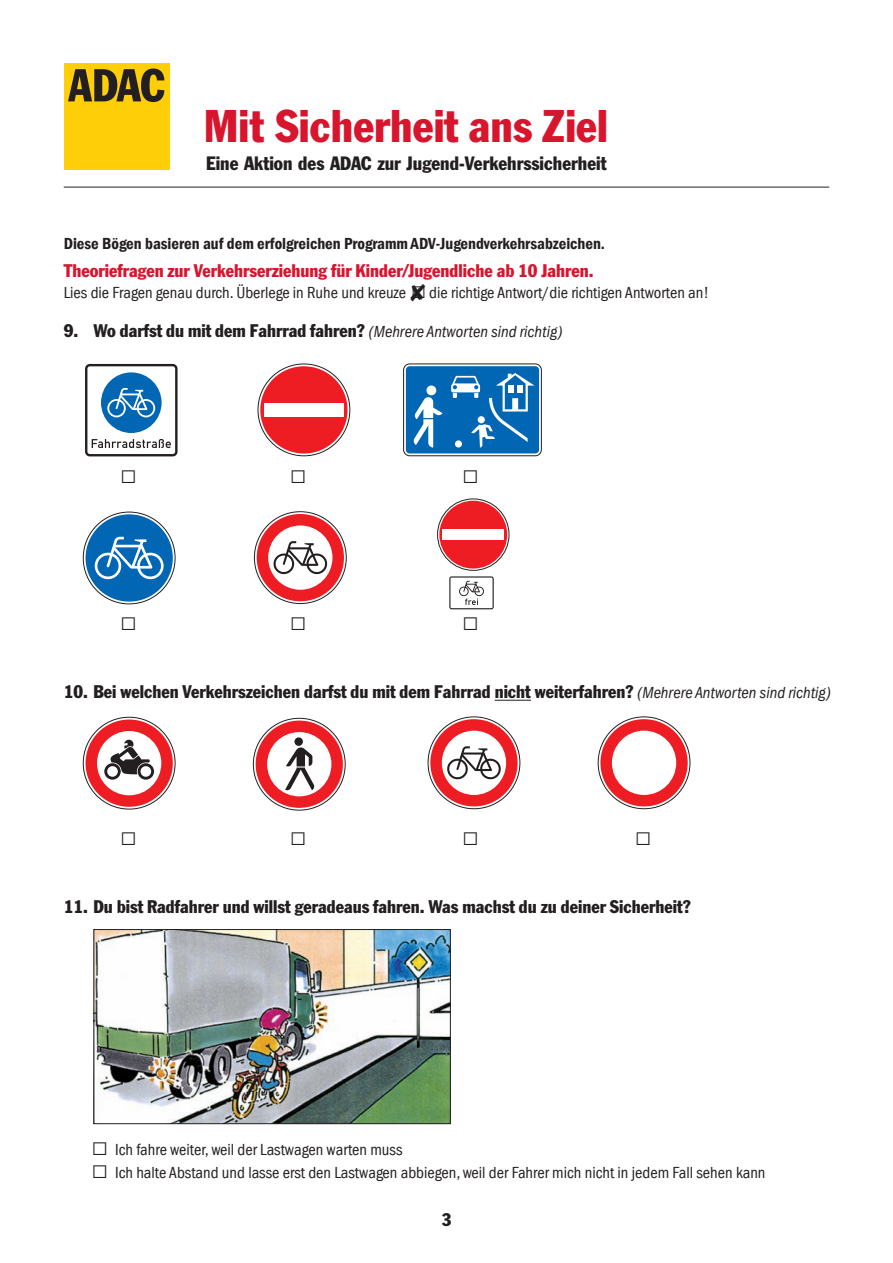
<style>
.page{position:relative;width:893px;height:1263px;background:#fff}
.page>*{position:absolute;margin:0;border:0;box-sizing:border-box;transform-origin:0 0}
.t1{font:45px "ADAC Franklin Gothic Pro";color:#d7162e}
.t2{font:19.05px "ADAC Franklin Gothic Pro";color:#231f20}
.t3{font:18px "ADAC Franklin Gothic Pro";color:#231f20}
.t4{font:18px "ADAC Franklin Gothic Pro";color:#d7162e}
.t5{font:18px "Berthold Pi BQ";color:#231f20}
.t6{font:condensed 16.5px/22.2px "Franklin Gothic LT Com";color:#231f20}
.t7{font:16.5px "Franklin Gothic LT Com Dm Cn";color:#231f20}
.s1{font-family:"Berthold Pi BQ";font-stretch:normal}
.s2{font-family:"Franklin Gothic LT Com";font-style:italic;font-stretch:condensed;font-size:16.5px}
.s3{font-family:"Berthold Pi BQ";font-stretch:normal;font-size:18px}
</style>
<div class="page">
<hr style="left:64px;top:187px;width:765px;height:1px;background:#231f20">
<div style="left:64px;top:64px;width:105px;height:106px;background:#fece08"></div>
<svg style="left:68px;top:69px;width:96px;height:33px"></svg>
<hr style="left:495px;top:700px;width:36px;height:1px;background:#231f20">
<img style="left:96px;top:931px;width:353px;height:191px">
<div style="left:94px;top:929px;width:357px;height:195px;border:1px solid #231f20"></div>
<svg style="left:404px;top:364px;width:137px;height:92px"></svg>
<div style="left:403px;top:364px;width:139px;height:92px;border:1px solid #231f20;border-radius:6px"></div>
<div style="left:406px;top:366px;width:133px;height:87px;background:#0166b3;border-radius:4px"></div>
<svg style="left:413px;top:397px;width:29px;height:50px"></svg>
<div style="left:426px;top:385px;width:10px;height:10px;background:#fff;border-radius:50%"></div>
<svg style="left:451px;top:373px;width:83px;height:74px"></svg>
<svg style="left:85px;top:364px;width:93px;height:92px"></svg>
<div style="left:87px;top:366px;width:88px;height:88px;background:#fff;border-radius:2px"></div>
<div style="left:101px;top:372px;width:61px;height:61px;background:#0166b3;border-radius:50%"></div>
<svg style="left:107px;top:388px;width:48px;height:29px"></svg>
<svg style="left:92px;top:439px;width:79px;height:9px"></svg>
<svg style="left:438px;top:499px;width:71px;height:71px"></svg>
<div style="left:437px;top:499px;width:72px;height:72px;border:1px solid #231f20;border-radius:50%"></div>
<div style="left:439px;top:501px;width:68px;height:67px;background:#ee1d23;border-radius:50%"></div>
<div style="left:442px;top:529px;width:62px;height:11px;background:#fff"></div>
<svg style="left:83px;top:512px;width:92px;height:92px"></svg>
<div style="left:86px;top:514px;width:87px;height:88px;background:#0166b3;border-radius:50%"></div>
<svg style="left:94px;top:537px;width:70px;height:43px"></svg>
<svg style="left:83px;top:717px;width:92px;height:92px"></svg>
<div style="left:86px;top:719px;width:87px;height:88px;background:#ee1d23;border-radius:50%"></div>
<div style="left:97px;top:731px;width:64px;height:64px;background:#fff;border-radius:50%"></div>
<svg style="left:104px;top:739px;width:50px;height:41px"></svg>
<svg style="left:598px;top:717px;width:92px;height:92px"></svg>
<div style="left:600px;top:719px;width:88px;height:87px;background:#ee1d23;border-radius:50%"></div>
<div style="left:612px;top:731px;width:64px;height:64px;background:#fff;border-radius:50%"></div>
<svg style="left:253px;top:718px;width:92px;height:92px"></svg>
<div style="left:256px;top:721px;width:87px;height:87px;background:#ee1d23;border-radius:50%"></div>
<div style="left:267px;top:732px;width:64px;height:64px;background:#fff;border-radius:50%"></div>
<svg style="left:285px;top:737px;width:30px;height:54px"></svg>
<svg style="left:430px;top:719px;width:88px;height:87px"></svg>
<svg style="left:257px;top:514px;width:87px;height:87px"></svg>
<svg style="left:258px;top:364px;width:92px;height:92px"></svg>
<div style="left:260px;top:366px;width:88px;height:87px;background:#ee1d23;border-radius:50%"></div>
<div style="left:264px;top:403px;width:80px;height:14px;background:#fff"></div>
<div style="left:449px;top:576px;width:45px;height:33px;background:#807d7e;border-radius:2px"></div>
<div style="left:450px;top:578px;width:43px;height:30px;background:#fff"></div>
<svg style="left:459px;top:581px;width:25px;height:24px"></svg>
<h1 class="t1" style="left:204px;top:99px;width:405px">Mit Sicherheit ans Ziel</h1>
<p class="t2" style="left:206px;top:152px;width:402px">Eine Aktion des ADAC zur Jugend-Verkehrssicherheit</p>
<p class="t7" style="left:64px;top:235px;width:543px">Diese Bögen basieren auf dem erfolgreichen Programm ADV-Jugendverkehrsabzeichen.</p>
<p class="t4" style="left:64px;top:260px;width:531px">Theoriefragen zur Verkehrserziehung für Kinder/Jugendliche ab 10 Jahren.</p>
<p class="t6" style="left:64px;top:281px;width:647px">Lies die Fragen genau durch. Überlege in Ruhe und kreuze ✘<span class="s1">(</span> die richtige Antwort/die richtigen Antworten an!</p>
<p class="t3" style="left:64px;top:319px;width:500px">9. Wo darfst du mit dem Fahrrad fahren? <span class="s2">(Mehrere Antworten sind richtig)</span></p>
<p class="t5" style="left:122px;top:467px;width:14px">(</p>
<p class="t5" style="left:292px;top:467px;width:14px">(</p>
<p class="t5" style="left:464px;top:467px;width:14px">(</p>
<p class="t5" style="left:122px;top:613px;width:14px">(</p>
<p class="t5" style="left:292px;top:613px;width:14px">(</p>
<p class="t5" style="left:464px;top:613px;width:14px">(</p>
<p class="t3" style="left:64px;top:681px;width:769px">10. Bei welchen Verkehrszeichen darfst du mit dem Fahrrad nicht weiterfahren? <span class="s2">(Mehrere Antworten sind richtig)</span></p>
<p class="t5" style="left:122px;top:828px;width:14px">(</p>
<p class="t5" style="left:292px;top:828px;width:14px">(</p>
<p class="t5" style="left:464px;top:828px;width:14px">(</p>
<p class="t5" style="left:637px;top:828px;width:14px">(</p>
<p class="t3" style="left:64px;top:896px;width:629px">11. Du bist Radfahrer und willst geradeaus fahren. Was machst du zu deiner Sicherheit?</p>
<p class="t6" style="left:94px;top:1139px;width:673px"><span class="s3">(</span> Ich fahre weiter, weil der Lastwagen warten muss<br><span class="s3">(</span> Ich halte Abstand und lasse erst den Lastwagen abbiegen, weil der Fahrer mich nicht in jedem Fall sehen kann</p>
<p class="t3" style="left:442px;top:1208px;width:11px">3</p>
</div>
